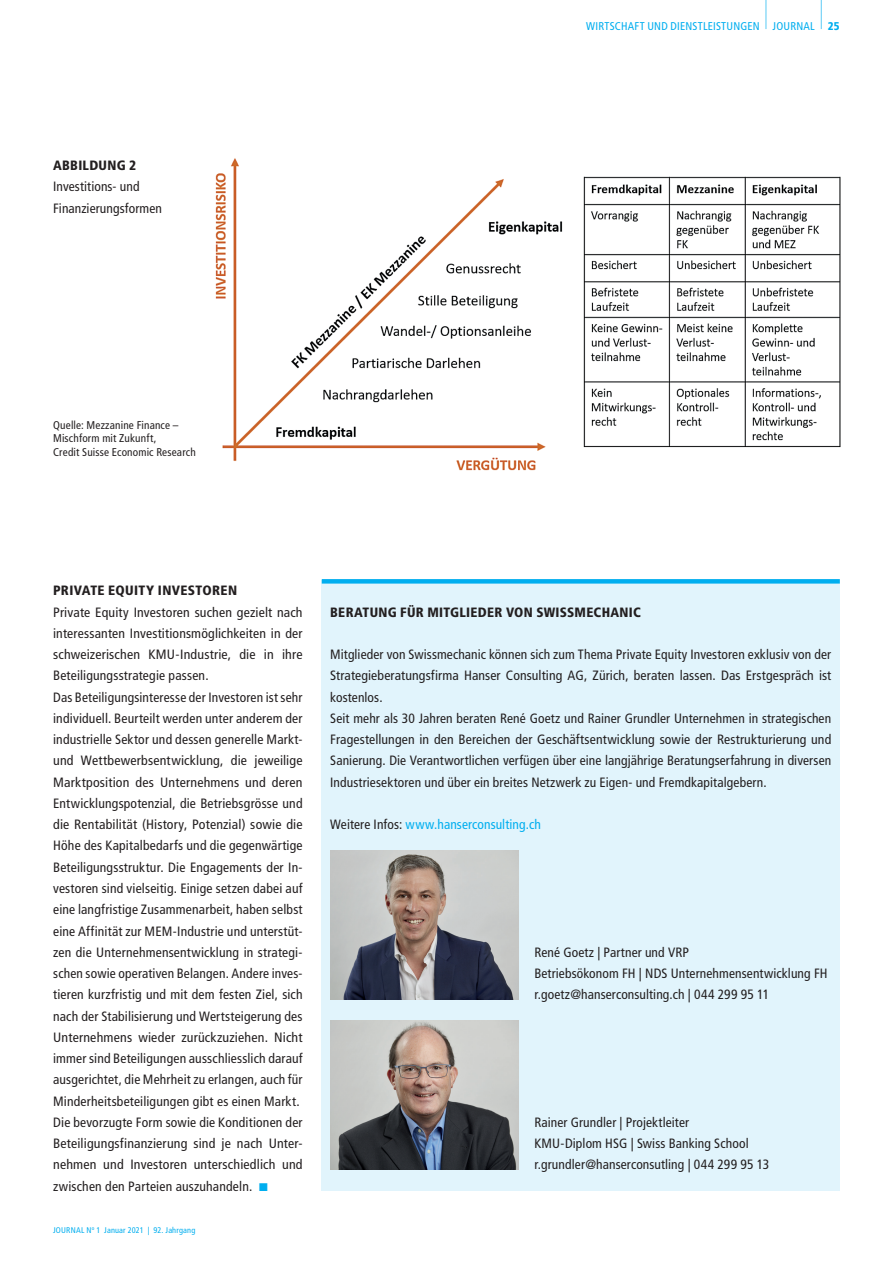
<style>
.page{position:relative;width:893px;height:1263px;background:#fff}
.page>*{position:absolute;margin:0;border:0;box-sizing:border-box;transform-origin:0 0}
.t1{font:900 condensed 56.25px "Frutiger LT Std";color:#00aeef;scale:.1 1}
.t2{font:condensed 13.5px/21.3px "Frutiger LT Std";letter-spacing:.01em;color:#231f20}
.t3{font:900 condensed 13.5px "Frutiger LT Std";letter-spacing:.025em;color:#231f20}
.t4{font:condensed 13.5px "Frutiger LT Std";letter-spacing:.005em;color:#00aeef}
.t5{font:condensed 11.25px/13.5px "Frutiger LT Std";letter-spacing:.015em;color:#231f20}
.t6{font:condensed 11.25px "Frutiger LT Std";letter-spacing:.02em;color:#00aeef}
.t7{font:900 condensed 11.25px "Frutiger LT Std";color:#00aeef}
.t8{font:condensed 8.25px "Frutiger LT Std";letter-spacing:.02em;color:#00aeef}
.s1{color:#00aeef}
.s2{color:#231f20}
</style>
<div class="page">
<img style="left:215px;top:158px;width:626px;height:313px">
<div style="left:322px;top:580px;width:518px;height:611px;background:#e1f4fc"></div>
<div style="left:322px;top:579px;width:518px;height:5px;background:#00aeef"></div>
<img style="left:330px;top:850px;width:189px;height:149px">
<img style="left:330px;top:1020px;width:189px;height:149px">
<p class="t3" style="left:53px;top:157px;width:85px">ABBILDUNG 2</p>
<p class="t2" style="left:53px;top:176px;width:110px">Investitions- und<br>Finanzierungsformen</p>
<h1 class="t1" style="left:765px;top:-39px;width:14px">|</h1>
<h1 class="t1" style="left:821px;top:-39px;width:14px">|</h1>
<p class="t7" style="left:828px;top:19px;width:14px">25</p>
<p class="t6" style="left:586px;top:19px;width:175px">WIRTSCHAFT UND DIENSTLEISTUNGEN</p>
<p class="t6" style="left:773px;top:19px;width:44px">JOURNAL</p>
<p class="t5" style="left:53px;top:418px;width:144px">Quelle: Mezzanine Finance –<br>Mischform mit Zukunft,<br>Credit Suisse Economic Research</p>
<p class="t3" style="left:53px;top:582px;width:185px">PRIVATE EQUITY INVESTOREN</p>
<p class="t2" style="left:53px;top:601px;width:251px">Private Equity Investoren suchen gezielt nach interessanten Investitionsmöglichkeiten in der schweizerischen KMU-Industrie, die in ihre Beteiligungsstrategie passen.<br>Das Beteiligungsinteresse der Investoren ist sehr individuell. Beurteilt werden unter anderem der industrielle Sektor und dessen generelle Markt&shy;und Wettbewerbsentwicklung, die jeweilige Marktposition des Unternehmens und deren Entwicklungspotenzial, die Betriebsgrösse und die Rentabilität (History, Potenzial) sowie die Höhe des Kapitalbedarfs und die gegenwärtige Beteiligungsstruktur. Die Engagements der In&shy;vestoren sind vielseitig. Einige setzen dabei auf eine langfristige Zusammenarbeit, haben selbst eine Affinität zur MEM-Industrie und unterstüt&shy;zen die Unternehmensentwicklung in strategi&shy;schen sowie operativen Belangen. Andere inves&shy;tieren kurzfristig und mit dem festen Ziel, sich nach der Stabilisierung und Wertsteigerung des Unternehmens wieder zurückzuziehen. Nicht immer sind Beteiligungen ausschliesslich darauf ausgerichtet, die Mehrheit zu erlangen, auch für Minderheitsbeteiligungen gibt es einen Markt.<br>Die bevorzugte Form sowie die Konditionen der Beteiligungsfinanzierung sind je nach Unter&shy;nehmen und Investoren unterschiedlich und zwischen den Parteien auszuhandeln. <span class="s1">■</span></p>
<p class="t8" style="left:53px;top:1225px;width:144px">JOURNAL N<sup>o</sup> 1 Januar 2021 | 92. Jahrgang</p>
<p class="t3" style="left:330px;top:604px;width:312px">BERATUNG FÜR MITGLIEDER VON SWISSMECHANIC</p>
<p class="t2" style="left:330px;top:644px;width:503px">Mitglieder von Swissmechanic können sich zum Thema Private Equity Investoren exklusiv von der Strategieberatungsfirma Hanser Consulting AG, Zürich, beraten lassen. Das Erstgespräch ist kostenlos.<br>Seit mehr als 30 Jahren beraten René Goetz und Rainer Grundler Unternehmen in strategischen Fragestellungen in den Bereichen der Geschäftsentwicklung sowie der Restrukturierung und Sanierung. Die Verantwortlichen verfügen über eine langjährige Beratungserfahrung in diversen Industriesektoren und über ein breites Netzwerk zu Eigen- und Fremdkapitalgebern.</p>
<p class="t4" style="left:330px;top:817px;width:212px"><span class="s2">Weitere Infos:</span> www.hanserconsulting.ch</p>
<p class="t2" style="left:534px;top:941px;width:295px">René Goetz | Partner und VRP<br>Betriebsökonom FH | NDS Unternehmensentwicklung FH r.goetz@hanserconsulting.ch | 044 299 95 11</p>
<p class="t2" style="left:534px;top:1112px;width:236px">Rainer Grundler | Projektleiter<br>KMU-Diplom HSG | Swiss Banking School r.grundler@hanserconsutling | 044 299 95 13</p>
</div>
